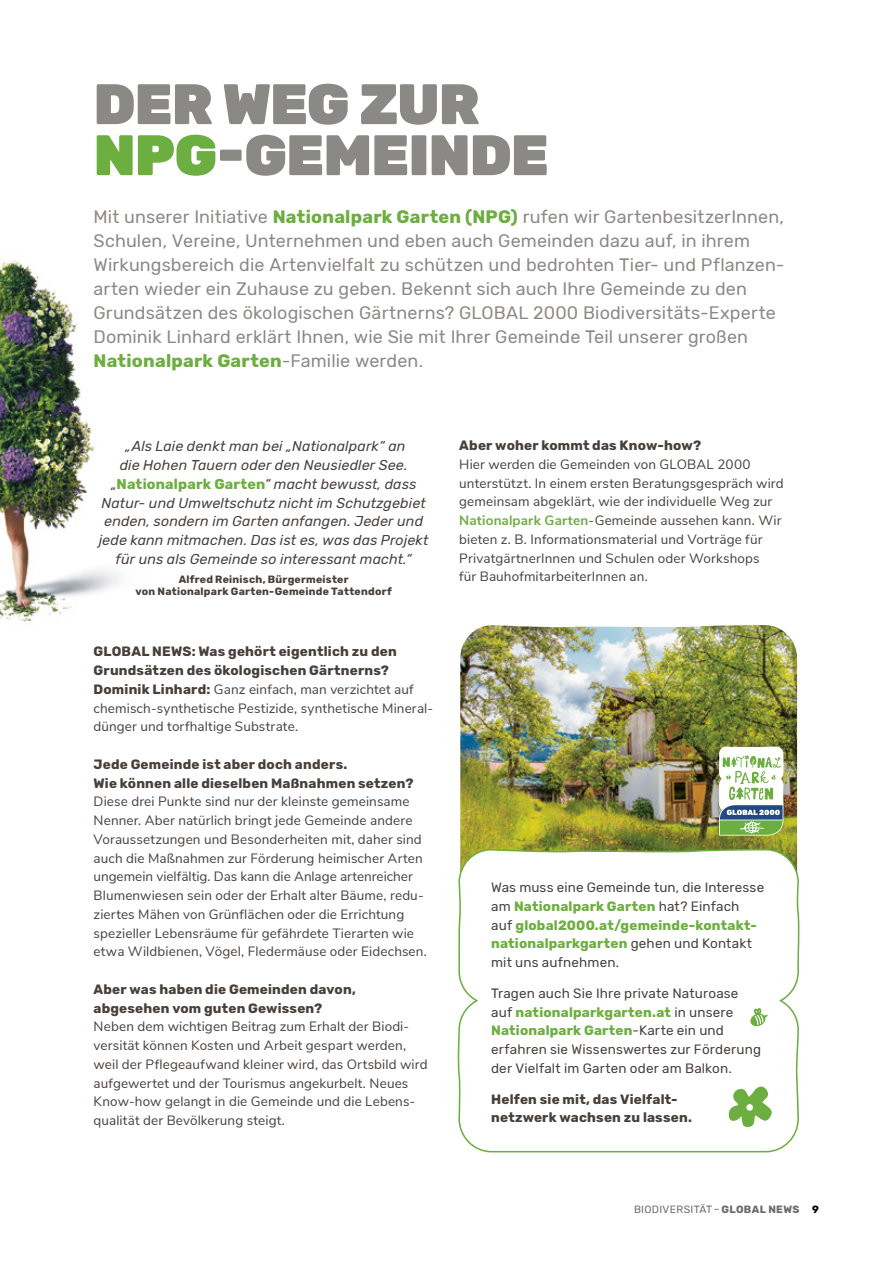
<style>
.page{position:relative;width:893px;height:1263px;background:#fff}
.page>*{position:absolute;margin:0;border:0;box-sizing:border-box;transform-origin:0 0}
.t1{font:900 57px/51px "Rubik";letter-spacing:-.015em;color:#8b8986}
.t2{font:18px/24px "Rubik";letter-spacing:.005em;color:#8b8986}
.t3{font:italic 14.25px/18.8px "Rubik";letter-spacing:.01em;color:#473f3a;text-align:center}
.t4{font:13.5px/18.8px "Nunito Sans";letter-spacing:.01em;color:#473f3a}
.t5{font:13.5px/18.8px "Rubik";letter-spacing:.01em;color:#473f3a}
.t6{font:700 13.5px/18.8px "Rubik";letter-spacing:.015em;color:#473f3a}
.t7{font:700 10.5px/12.8px "Rubik";letter-spacing:.025em;color:#473f3a;text-align:center}
.t8{font:10.5px "Rubik";letter-spacing:.03em;color:#6d6966}
.t9{font:700 10.5px "Rubik";color:#000}
.s1{color:#6cae40}
.s2{font-weight:700;color:#6cae40}
.s3{font-weight:700;font-style:normal;color:#6cae40}
.s4{font-family:"Rubik";font-weight:700}
.s5{font-weight:700}
</style>
<div class="page">
<img style="left:460px;top:625px;width:337px;height:223px">
<svg style="left:457px;top:848px;width:343px;height:305px"></svg>
<img style="left:0;top:259px;width:120px;height:365px">
<svg style="left:728px;top:1085px;width:45px;height:42px"></svg>
<div style="left:746px;top:1104px;width:7px;height:7px;background:#fff;border-radius:50%"></div>
<div style="left:710px;top:738px;width:82px;height:106px;background:#000;opacity:.2"></div>
<svg style="left:719px;top:746px;width:64px;height:90px"></svg>
<svg style="left:750px;top:1008px;width:18px;height:18px"></svg>
<h1 class="t1" style="left:94px;top:80px;width:457px">DER WEG ZUR<br><span class="s1">NPG</span>-GEMEINDE</h1>
<p class="t2" style="left:94px;top:205px;width:693px">Mit unserer Initiative <span class="s2">Nationalpark Garten (NPG)</span> rufen wir GartenbesitzerInnen, Schulen, Vereine, Unternehmen und eben auch Gemeinden dazu auf, in ihrem Wirkungsbereich die Artenvielfalt zu schützen und bedrohten Tier- und Pflanzen&shy;arten wieder ein Zuhause zu geben. Bekennt sich auch Ihre Gemeinde zu den Grundsätzen des ökologischen Gärtnerns? GLOBAL 2000 Biodiversitäts-Experte Dominik Linhard erklärt Ihnen, wie Sie mit Ihrer Gemeinde Teil unserer großen <span class="s2">Nationalpark Garten</span>-Familie werden.</p>
<p class="t3" style="left:99px;top:437px;width:331px">„Als Laie denkt man bei „Nationalpark“ an<br>die Hohen Tauern oder den Neusiedler See. „<span class="s3">Nationalpark Garten</span>“ macht bewusst, dass Natur- und Umweltschutz nicht im Schutzgebiet enden, sondern im Garten anfangen. Jeder und jede kann mitmachen. Das ist es, was das Projekt für uns als Gemeinde so interessant macht.“</p>
<p class="t7" style="left:136px;top:573px;width:258px">Alfred Reinisch, Bürgermeister<br>von Nationalpark Garten-Gemeinde Tattendorf</p>
<p class="t6" style="left:94px;top:643px;width:305px">GLOBAL NEWS: Was gehört eigentlich zu den<br>Grundsätzen des ökologischen Gärtnerns?</p>
<p class="t4" style="left:94px;top:679px;width:341px"><span class="s4">Dominik Linhard:</span> Ganz einfach, man verzichtet auf chemisch-synthetische Pestizide, synthetische Mineral&shy;dünger und torfhaltige Substrate.</p>
<p class="t6" style="left:94px;top:755px;width:321px">Jede Gemeinde ist aber doch anders.<br>Wie können alle dieselben Maßnahmen setzen?</p>
<p class="t4" style="left:94px;top:791px;width:335px">Diese drei Punkte sind nur der kleinste gemeinsame Nenner. Aber natürlich bringt jede Gemeinde andere Voraussetzungen und Besonderheiten mit, daher sind auch die Maßnahmen zur Förderung heimischer Arten ungemein vielfältig. Das kann die Anlage artenreicher Blumenwiesen sein oder der Erhalt alter Bäume, redu&shy;ziertes Mähen von Grünflächen oder die Errichtung spezieller Lebensräume für gefährdete Tierarten wie etwa Wildbienen, Vögel, Fledermäuse oder Eidechsen.</p>
<p class="t6" style="left:94px;top:980px;width:264px">Aber was haben die Gemeinden davon, abgesehen vom guten Gewissen?</p>
<p class="t4" style="left:94px;top:1016px;width:336px">Neben dem wichtigen Beitrag zum Erhalt der Biodi&shy;versität können Kosten und Arbeit gespart werden, weil der Pflegeaufwand kleiner wird, das Ortsbild wird aufgewertet und der Tourismus angekurbelt. Neues Know-how gelangt in die Gemeinde und die Lebens&shy;qualität der Bevölkerung steigt.</p>
<p class="t6" style="left:459px;top:436px;width:244px">Aber woher kommt das Know-how?</p>
<p class="t4" style="left:459px;top:454px;width:326px">Hier werden die Gemeinden von GLOBAL 2000 unterstützt. In einem ersten Beratungsgespräch wird gemeinsam abgeklärt, wie der individuelle Weg zur <span class="s2">Nationalpark Garten</span>-Gemeinde aussehen kann. Wir bieten z. B. Informationsmaterial und Vorträge für PrivatgärtnerInnen und Schulen oder Workshops<br>für BauhofmitarbeiterInnen an.</p>
<p class="t5" style="left:491px;top:878px;width:275px">Was muss eine Gemeinde tun, die Interesse am <span class="s2">Nationalpark Garten</span> hat? Einfach<br>auf <span class="s2">global2000.at/gemeinde-kontakt&shy;nationalparkgarten</span> gehen und Kontakt mit uns aufnehmen.</p>
<p class="t5" style="left:491px;top:984px;width:271px">Tragen auch Sie Ihre private Naturoase auf <span class="s2">nationalparkgarten.at</span> in unsere <span class="s2">Nationalpark Garten</span>-Karte ein und erfahren sie Wissenswertes zur Förderung der Vielfalt im Garten oder am Balkon.</p>
<p class="t6" style="left:491px;top:1090px;width:202px">Helfen sie mit, das Vielfalt&shy;netzwerk wachsen zu lassen.</p>
<p class="t8" style="left:634px;top:1203px;width:167px">BIODIVERSITÄT– <span class="s5">GLOBAL NEWS</span></p>
<p class="t9" style="left:812px;top:1203px;width:8px">9</p>
</div>
